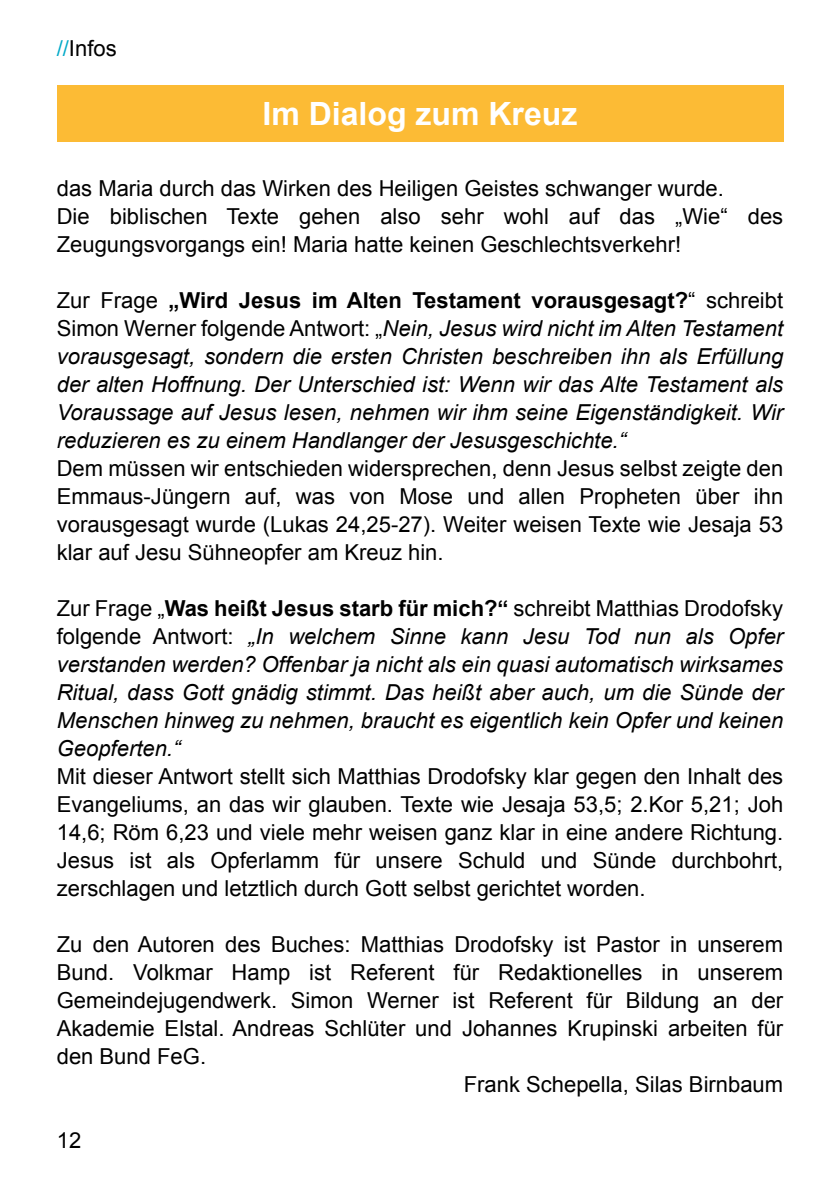
<style>
.page{position:relative;width:840px;height:1191px;background:#fff}
.page>*{position:absolute;margin:0;border:0;box-sizing:border-box;transform-origin:0 0}
.t1{font:700 32px "Arial";color:#fff}
.t2{font:22px/28px "Arial";color:#000;text-align:justify}
.t3{font:italic 22px/28px "Arial";color:#000;text-align:justify}
.s1{color:#00a9c8}
.s2{font-style:normal}
.s3{font-weight:700;font-style:normal}
</style>
<div class="page">
<div style="left:57px;top:85px;width:725px;height:56px;background:#fcbb35"></div>
<p class="t2" style="left:57px;top:36px;width:61px"><span class="s1">//</span>Infos</p>
<h1 class="t1" style="left:262px;top:101px;width:316px">Im Dialog zum Kreuz</h1>
<p class="t2" style="left:57px;top:176px;width:727px;text-align:left">das Maria durch das Wirken des Heiligen Geistes schwanger wurde.<br>Die biblischen Texte gehen also sehr wohl auf das „Wie“ des<br>Zeugungsvorgangs ein! Maria hatte keinen Geschlechtsverkehr!</p>
<p class="t3" style="left:57px;top:288px;width:727px"><span class="s2">Zur Frage</span> <span class="s3">„Wird Jesus im Alten Testament vorausgesagt?</span><span class="s2">“ schreibt Simon Werner folgende Antwort: „</span>Nein, Jesus wird nicht im Alten Testament vorausgesagt, sondern die ersten Christen beschreiben ihn als Erfüllung der alten Hoffnung. Der Unterschied ist: Wenn wir das Alte Testament als Voraussage auf Jesus lesen, nehmen wir ihm seine Eigenständigkeit. Wir reduzieren es zu einem Handlanger der Jesusgeschichte.“</p>
<p class="t2" style="left:57px;top:456px;width:727px">Dem müssen wir entschieden widersprechen, denn Jesus selbst zeigte den Emmaus-Jüngern auf, was von Mose und allen Propheten über ihn vorausgesagt wurde (Lukas 24,25-27). Weiter weisen Texte wie Jesaja 53 klar auf Jesu Sühneopfer am Kreuz hin.</p>
<p class="t3" style="left:57px;top:596px;width:727px"><span class="s2">Zur Frage „</span><span class="s3">Was heißt Jesus starb für mich?“</span> <span class="s2">schreibt Matthias Drodofsky folgende Antwort:</span> „In welchem Sinne kann Jesu Tod nun als Opfer verstanden werden? Offenbar ja nicht als ein quasi automatisch wirksames Ritual, dass Gott gnädig stimmt. Das heißt aber auch, um die Sünde der Menschen hinweg zu nehmen, braucht es eigentlich kein Opfer und keinen Geopferten.“</p>
<p class="t2" style="left:57px;top:764px;width:727px">Mit dieser Antwort stellt sich Matthias Drodofsky klar gegen den Inhalt des Evangeliums, an das wir glauben. Texte wie Jesaja 53,5; 2.Kor 5,21; Joh 14,6; Röm 6,23 und viele mehr weisen ganz klar in eine andere Richtung.<br>Jesus ist als Opferlamm für unsere Schuld und Sünde durchbohrt, zerschlagen und letztlich durch Gott selbst gerichtet worden.</p>
<p class="t2" style="left:57px;top:932px;width:727px">Zu den Autoren des Buches: Matthias Drodofsky ist Pastor in unserem</p>
<p class="t2" style="left:57px;top:960px;width:727px">Bund. Volkmar Hamp ist Referent für Redaktionelles in unserem</p>
<p class="t2" style="left:57px;top:988px;width:727px">Gemeindejugendwerk. Simon Werner ist Referent für Bildung an der</p>
<p class="t2" style="left:57px;top:1016px;width:727px">Akademie Elstal. Andreas Schlüter und Johannes Krupinski arbeiten für</p>
<p class="t2" style="left:57px;top:1044px;width:151px">den Bund FeG.</p>
<p class="t2" style="left:463px;top:1072px;width:321px">Frank Schepella, Silas Birnbaum</p>
<p class="t2" style="left:57px;top:1128px;width:26px">12</p>
</div>
